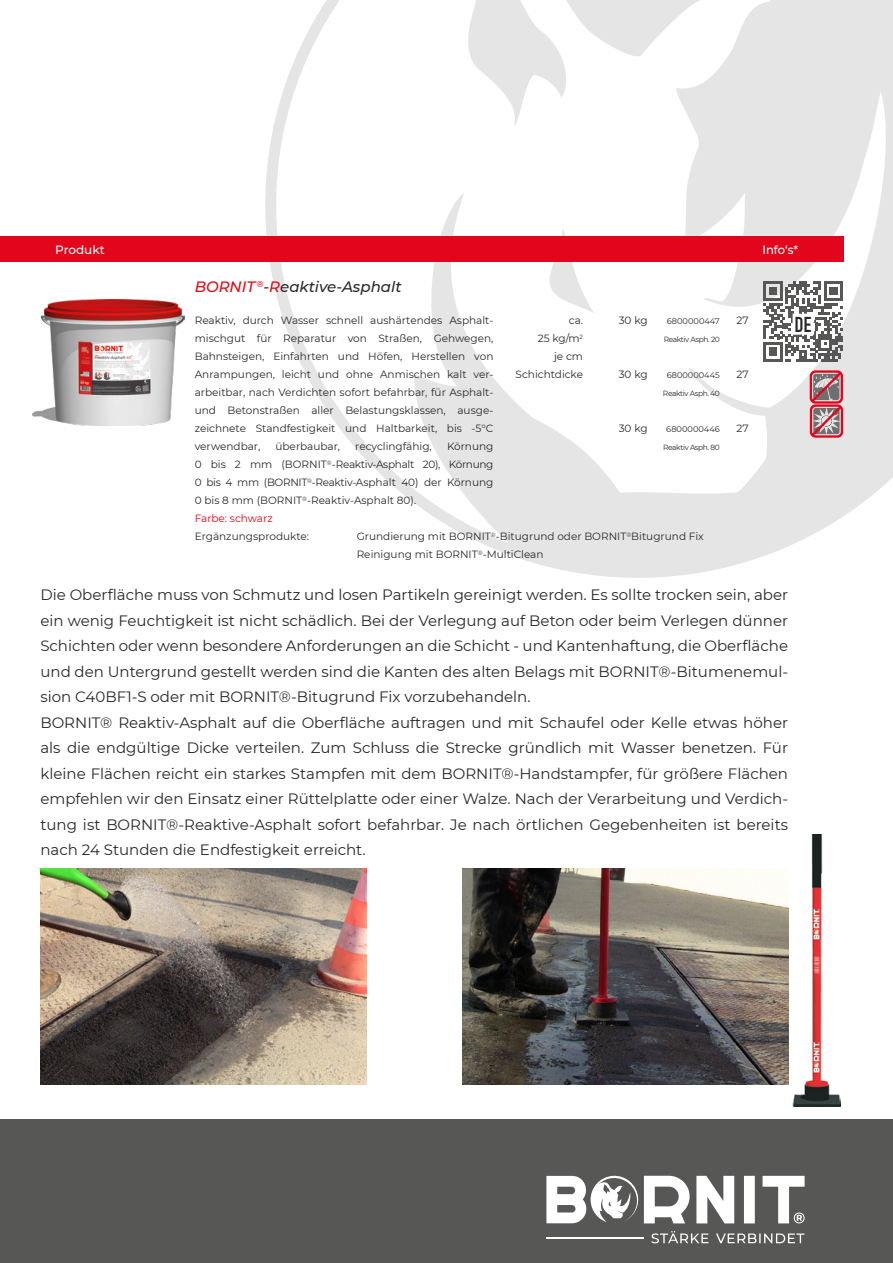
<style>
.page{position:relative;width:893px;height:1263px;background:#fff}
.page>*{position:absolute;margin:0;border:0;box-sizing:border-box;transform-origin:0 0}
.t1{font:22.5px "DIN 1451 Engschrift Regular";color:#282827}
.t2{font:15px/25.5px "Montserrat";color:#282827}
.t3{font:italic 500 15px "Montserrat";color:#282827}
.t4{font:500 12px "Montserrat";color:#fff}
.t5{font:500 12px "Montserrat";color:#fff;scale:.96 1}
.t6{font:10.5px/18px "Montserrat";color:#282827;text-align:justify}
.t7{font:10.5px "Montserrat";letter-spacing:-.005em;color:#e30613}
.t8{font:8.25px "Montserrat";color:#282827}
.t9{font:7.5px "Montserrat";letter-spacing:-.05em;color:#282827}
.s1{color:#e30613}
</style>
<div class="page">
<svg style="left:262px;top:0;width:631px;height:578px"></svg>
<div style="left:0;top:1119px;width:893px;height:144px;background:#575756"></div>
<div style="left:0;top:236px;width:844px;height:25px;background:#e3051b"></div>
<svg style="left:651px;top:1231px;width:153px;height:12px"></svg>
<hr style="left:546px;top:1238px;width:98px;height:1px;background:#fff">
<svg style="left:546px;top:1175px;width:259px;height:48px"></svg>
<img style="left:40px;top:869px;width:327px;height:215px">
<img style="left:463px;top:869px;width:323px;height:215px">
<img style="left:32px;top:299px;width:152px;height:127px">
<svg style="left:810px;top:370px;width:33px;height:68px;background:#b97279"></svg>
<svg style="left:763px;top:281px;width:80px;height:80px"></svg>
<img style="left:786px;top:834px;width:54px;height:272px">
<p class="t4" style="left:55px;top:242px;width:51px">Produkt</p>
<p class="t5" style="left:763px;top:242px;width:39px">Info‘s*</p>
<p class="t3" style="left:195px;top:276px;width:208px"><span class="s1">BORNIT</span> <sup>®</sup>-<span class="s1">R</span>eaktive-Asphalt</p>
<p class="t6" style="left:195px;top:311px;width:300px">Reaktiv, durch Wasser schnell aushärtendes Asphalt&shy;mischgut für Reparatur von Straßen, Gehwegen, Bahnsteigen, Einfahrten und Höfen, Herstellen von Anrampungen, leicht und ohne Anmischen kalt ver&shy;arbeitbar, nach Verdichten sofort befahrbar, für Asphalt&shy;und Betonstraßen aller Belastungsklassen, ausge&shy;zeichnete Standfestigkeit und Haltbarkeit, bis -5°C verwendbar,</p>
<p class="t6" style="left:275px;top:437px;width:66px">überbaubar,</p>
<p class="t6" style="left:355px;top:437px;width:78px">recyclingfähig,</p>
<p class="t6" style="left:195px;top:437px;width:300px;text-indent:252px">Körnung 0 bis 2 mm (BORNIT<sup>®</sup>-Reaktiv-Asphalt 20), Körnung 0 bis 4 mm (BORNIT<sup>®</sup>-Reaktiv-Asphalt 40) der Körnung 0 bis 8 mm (BORNIT<sup>®</sup>-Reaktiv-Asphalt 80).</p>
<p class="t7" style="left:195px;top:511px;width:79px">Farbe: schwarz</p>
<p class="t6" style="left:516px;top:311px;width:69px;text-align:right">ca.<br>25 kg/m<sup>2<br></sup>je cm<br>Schichtdicke</p>
<p class="t6" style="left:619px;top:311px;width:30px">30 kg</p>
<p class="t6" style="left:619px;top:365px;width:30px">30 kg</p>
<p class="t6" style="left:619px;top:419px;width:30px">30 kg</p>
<p class="t8" style="left:667px;top:315px;width:54px">6800000447</p>
<p class="t9" style="left:664px;top:334px;width:58px">Reaktiv Asph. 20</p>
<p class="t8" style="left:667px;top:369px;width:55px">6800000445</p>
<p class="t9" style="left:663px;top:388px;width:58px">Reaktiv Asph. 40</p>
<p class="t8" style="left:666px;top:423px;width:55px">6800000446</p>
<p class="t9" style="left:663px;top:442px;width:58px">Reaktiv Asph. 80</p>
<p class="t6" style="left:195px;top:527px;width:116px">Ergänzungsprodukte:</p>
<p class="t6" style="left:357px;top:527px;width:349px">Grundierung mit BORNIT<sup>®</sup>-Bitugrund oder BORNIT<sup>®</sup>Bitugrund Fix<br>Reinigung mit BORNIT<sup>®</sup>-MultiClean</p>
<p class="t6" style="left:736px;top:311px;width:14px">27</p>
<p class="t6" style="left:736px;top:365px;width:14px">27</p>
<p class="t6" style="left:736px;top:419px;width:14px">27</p>
<h1 class="t1" style="left:794px;top:311px;width:19px">DE</h1>
<p class="t2" style="left:40px;top:582px;width:749px">Die Oberfläche muss von Schmutz und losen Partikeln gereinigt werden. Es sollte trocken sein, aber ein wenig Feuchtigkeit ist nicht schädlich. Bei der Verlegung auf Beton oder beim Verlegen dünner Schichten oder wenn besondere Anforderungen an die Schicht - und Kantenhaftung, die Oberfläche und den Untergrund gestellt werden sind die Kanten des alten Belags mit BORNIT®-Bitumenemul&shy;sion C40BF1-S oder mit BORNIT®-Bitugrund Fix vorzubehandeln.<br>BORNIT® Reaktiv-Asphalt auf die Oberfläche auftragen und mit Schaufel oder Kelle etwas höher als die endgültige Dicke verteilen. Zum Schluss die Strecke gründlich mit Wasser benetzen. Für kleine Flächen reicht ein starkes Stampfen mit dem BORNIT®-Handstampfer, für größere Flächen empfehlen wir den Einsatz einer Rüttelplatte oder einer Walze. Nach der Verarbeitung und Verdich&shy;tung ist BORNIT®-Reaktive-Asphalt sofort befahrbar. Je nach örtlichen Gegebenheiten ist bereits nach 24 Stunden die Endfestigkeit erreicht.</p>
</div>
